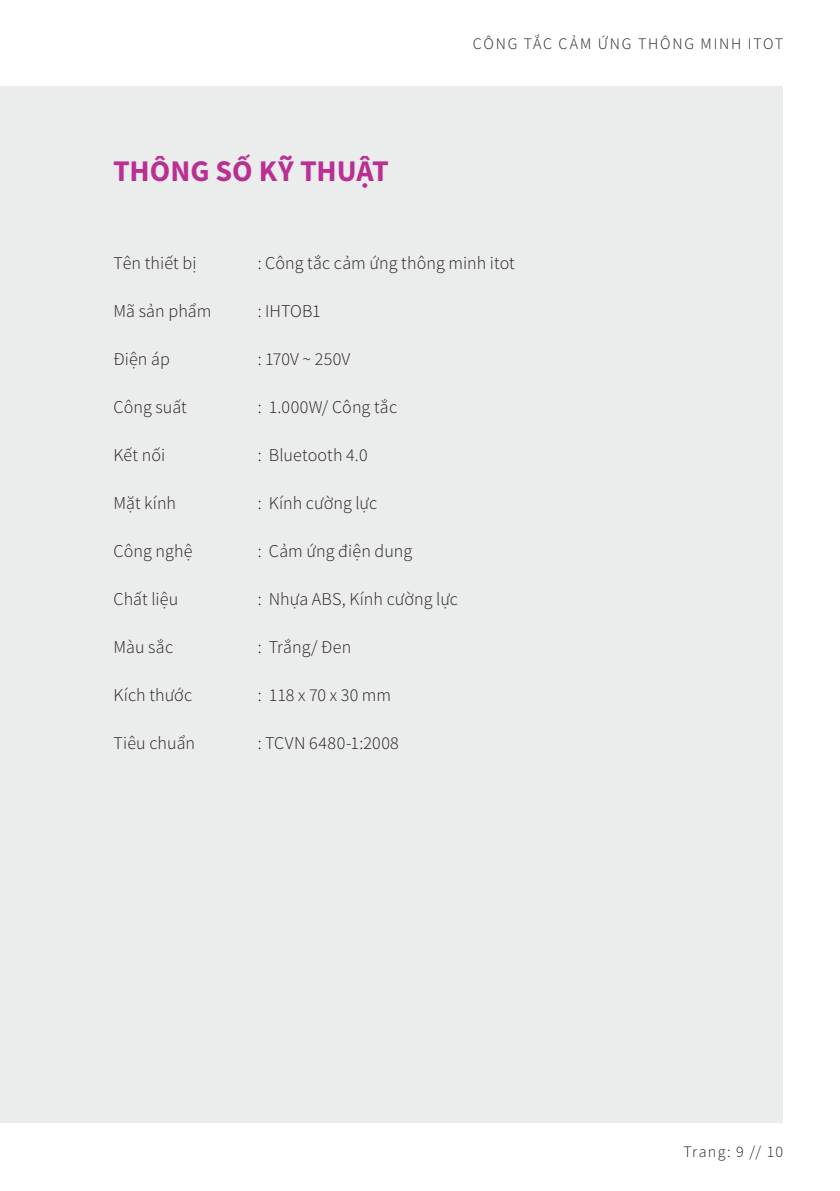
<style>
.page{position:relative;width:840px;height:1191px;background:#fff}
.page>*{position:absolute;margin:0;border:0;box-sizing:border-box;transform-origin:0 0}
.t1{font:700 30px "Source Sans Pro";color:#ba2f93}
.t2{font:300 18px "Source Sans Pro";letter-spacing:.005em;color:#231f20}
.t3{font:300 18px "Source Sans Pro";letter-spacing:.025em;color:#231f20}
.t4{font:300 16px "Source Sans Pro";letter-spacing:.105em;color:#231f20}
</style>
<div class="page">
<div style="left:0;top:17px;width:839px;height:1106px;background:#ebecec"></div>
<div style="left:782px;top:0;width:57px;height:1191px;background:#fff"></div>
<div style="left:0;top:0;width:839px;height:85px;background:#fff"></div>
<h1 class="t1" style="left:113px;top:151px;width:277px">THÔNG SỐ KỸ THUẬT</h1>
<p class="t4" style="left:472px;top:33px;width:311px">CÔNG TẮC CẢM ỨNG THÔNG MINH ITOT</p>
<p class="t2" style="left:113px;top:252px;width:84px">Tên thiết bị</p>
<p class="t2" style="left:257px;top:252px;width:258px">: Công tắc cảm ứng thông minh itot</p>
<p class="t2" style="left:113px;top:300px;width:99px">Mã sản phẩm</p>
<p class="t2" style="left:257px;top:300px;width:64px">: IHTOB1</p>
<p class="t2" style="left:113px;top:348px;width:58px">Điện áp</p>
<p class="t2" style="left:257px;top:348px;width:94px">: 170V ~ 250V</p>
<p class="t2" style="left:113px;top:396px;width:75px">Công suất</p>
<p class="t2" style="left:257px;top:396px;width:141px">: 1.000W/ Công tắc</p>
<p class="t2" style="left:113px;top:444px;width:53px">Kết nối</p>
<p class="t2" style="left:257px;top:444px;width:111px">: Bluetooth 4.0</p>
<p class="t2" style="left:113px;top:492px;width:64px">Mặt kính</p>
<p class="t2" style="left:257px;top:492px;width:121px">: Kính cường lực</p>
<p class="t2" style="left:113px;top:540px;width:80px">Công nghệ</p>
<p class="t2" style="left:257px;top:540px;width:156px">: Cảm ứng điện dung</p>
<p class="t2" style="left:113px;top:588px;width:66px">Chất liệu</p>
<p class="t2" style="left:257px;top:588px;width:202px">: Nhựa ABS, Kính cường lực</p>
<p class="t2" style="left:113px;top:636px;width:61px">Màu sắc</p>
<p class="t2" style="left:257px;top:636px;width:95px">: Trắng/ Đen</p>
<p class="t2" style="left:113px;top:684px;width:80px">Kích thước</p>
<p class="t2" style="left:257px;top:684px;width:135px">: 118 x 70 x 30 mm</p>
<p class="t2" style="left:113px;top:732px;width:83px">Tiêu chuẩn</p>
<p class="t3" style="left:257px;top:732px;width:143px">: TCVN 6480-1:2008</p>
<p class="t4" style="left:683px;top:1141px;width:101px">Trang: 9 // 10</p>
</div>
